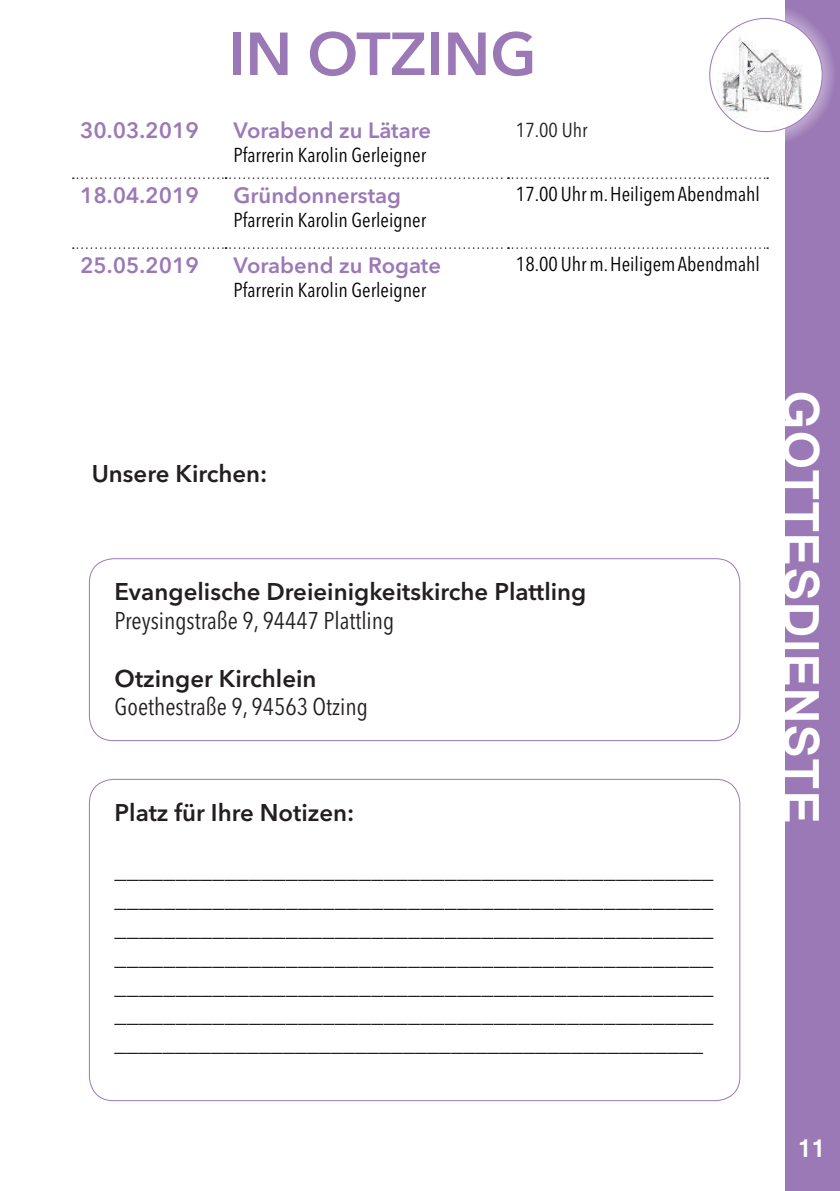
<style>
.page{position:relative;width:840px;height:1191px;background:#fff}
.page>*{position:absolute;margin:0;border:0;box-sizing:border-box;transform-origin:0 0}
.t1{font:600 60px "Avenir Next LT Pro";color:#9b79b6}
.t2{font:700 48px "Kartika";color:#fff}
.t3{font:condensed 24px/28.8px "Avenir Next LT Pro";color:#231f20;text-align:justify}
.t4{font:600 24px "Avenir Next LT Pro";color:#231f20}
.t5{font:700 24px "Kartika";color:#fff}
.t6{font:600 22px "Avenir Next LT Pro";color:#9b79b6}
.t7{font:condensed 20px "Avenir Next LT Pro";color:#000}
.t8{font:condensed 20px "Avenir Next LT Pro";color:#231f20}
</style>
<div class="page">
<div style="left:785px;top:0;width:54px;height:1191px;background:#9b79b6"></div>
<div style="left:693px;top:3px;width:141px;height:141px;background:#fff;opacity:.75"></div>
<img style="left:709px;top:18px;width:112px;height:114px;border-radius:56px">
<div style="left:89px;top:558px;width:651px;height:183px;border:1px solid #9b79b6;border-radius:24px"></div>
<svg style="left:73px;top:177px;width:694px;height:2px"></svg>
<svg style="left:73px;top:247px;width:694px;height:2px"></svg>
<h1 class="t1" style="left:228px;top:18px;width:309px">IN OTZING</h1>
<p class="t6" style="left:80px;top:117px;width:120px">30.03.2019</p>
<p class="t6" style="left:233px;top:117px;width:199px">Vorabend zu Lätare</p>
<p class="t7" style="left:233px;top:143px;width:194px">Pfarrerin Karolin Gerleigner</p>
<p class="t6" style="left:80px;top:182px;width:120px">18.04.2019</p>
<p class="t6" style="left:233px;top:182px;width:169px">Gründonnerstag</p>
<p class="t7" style="left:233px;top:208px;width:194px">Pfarrerin Karolin Gerleigner</p>
<p class="t6" style="left:80px;top:252px;width:120px">25.05.2019</p>
<p class="t6" style="left:233px;top:252px;width:209px">Vorabend zu Rogate</p>
<p class="t7" style="left:233px;top:278px;width:194px">Pfarrerin Karolin Gerleigner</p>
<p class="t8" style="left:515px;top:118px;width:73px">17.00 Uhr</p>
<p class="t7" style="left:515px;top:182px;width:245px">17.00 Uhr m. Heiligem Abendmahl</p>
<p class="t7" style="left:515px;top:252px;width:245px">18.00 Uhr m. Heiligem Abendmahl</p>
<p class="t4" style="left:92px;top:458px;width:177px">Unsere Kirchen:</p>
<p class="t4" style="left:114px;top:577px;width:473px">Evangelische Dreieinigkeitskirche Plattling</p>
<p class="t3" style="left:114px;top:606px;width:281px">Preysingstraße 9, 94447 Plattling</p>
<p class="t4" style="left:114px;top:663px;width:203px">Otzinger Kirchlein</p>
<p class="t3" style="left:114px;top:692px;width:255px">Goethestraße 9, 94563 Otzing</p>
<p class="t4" style="left:114px;top:797px;width:241px">Platz für Ihre Notizen:</p>
<p class="t3" style="left:114px;top:855px;width:600px">_________________________________________________ _________________________________________________ _________________________________________________ _________________________________________________ _________________________________________________ _________________________________________________ _________________________________________________</p>
<h2 class="t2" style="left:830px;top:390px;width:435px;rotate:90deg">GOTTESDIENSTE</h2>
<p class="t5" style="left:797px;top:1133px;width:29px">11</p>
</div>
